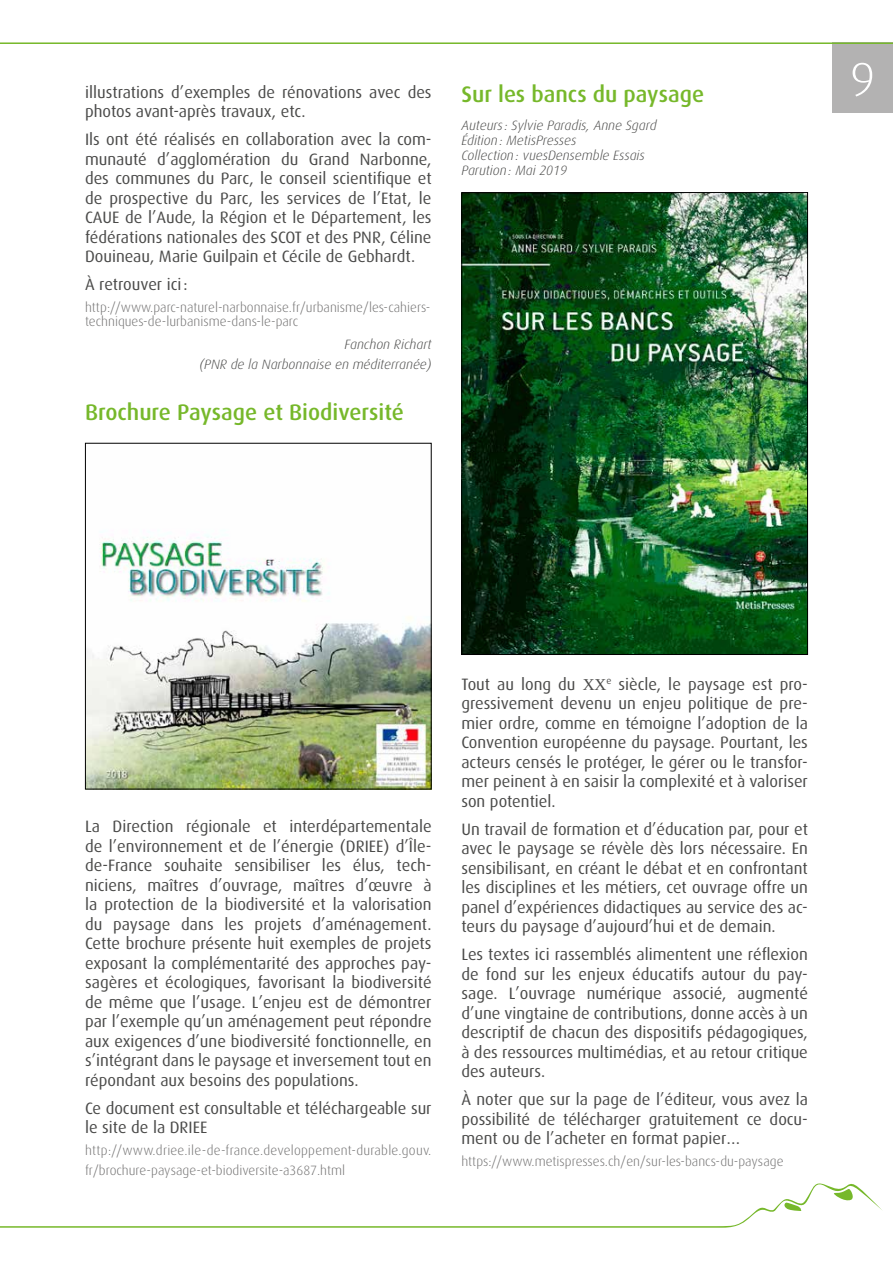
<style>
.page{position:relative;width:893px;height:1263px;background:#fff}
.page>*{position:absolute;margin:0;border:0;box-sizing:border-box;transform-origin:0 0}
.t1{font:300 48px "Dax OT";color:#fff;scale:1.05 1}
.t2{font:500 22.5px "Dax OT";color:#76b82a}
.t3{font:16.5px/19.5px "Dax OT";color:#4a4a49;text-align:justify}
.t4{font:300 13.5px/13.5px "Dax OT";color:#706f6f}
.t5{font:italic 300 13.5px/15px "Dax OT";color:#4a4a49;text-align:right}
.s1{font-family:"Liberation Serif"}
</style>
<div class="page">
<div style="left:832px;top:42px;width:61px;height:71px;background:#b3b2b2"></div>
<hr style="left:0;top:42px;width:893px;height:2px;background:#76b82a">
<svg style="left:0;top:1183px;width:882px;height:45px"></svg>
<img style="left:87px;top:535px;width:343px;height:252px">
<div style="left:85px;top:443px;width:347px;height:346px;border:1px solid #000"></div>
<img style="left:463px;top:194px;width:343px;height:459px">
<div style="left:461px;top:192px;width:347px;height:463px;border:1px solid #000"></div>
<p class="t3" style="left:85px;top:82px;width:348px">illustrations d’exemples de rénovations avec des</p>
<p class="t3" style="left:85px;top:98px;width:348px;line-height:28px">photos avant-après travaux, etc.<br>Ils ont été réalisés en collaboration avec la com-</p>
<p class="t3" style="left:85px;top:149px;width:348px">munauté d’agglomération du Grand Narbonne, des communes du Parc, le conseil scientifique et de prospective du Parc, les services de l’Etat, le CAUE de l’Aude, la Région et le Département, les fédérations nationales des SCOT et des PNR, Céline Douineau, Marie Guilpain et Cécile de Gebhardt.</p>
<p class="t3" style="left:85px;top:275px;width:104px">À retrouver ici:</p>
<p class="t4" style="left:85px;top:301px;width:347px">http://www.parc-naturel-narbonnaise.fr/urbanisme/les-cahiers&shy;techniques-de-lurbanisme-dans-le-parc</p>
<p class="t5" style="left:200px;top:335px;width:234px;line-height:19.5px">Fanchon Richart<br>(PNR de la Narbonnaise en méditerranée)</p>
<h2 class="t2" style="left:85px;top:399px;width:320px">Brochure Paysage et Biodiversité</h2>
<h2 class="t2" style="left:461px;top:82px;width:244px">Sur les bancs du paysage</h2>
<p class="t5" style="left:461px;top:118px;width:197px;text-align:left">Auteurs: Sylvie Paradis, Anne Sgard<br>Édition: MetisPresses<br>Collection: vuesDensemble Essais<br>Parution: Mai 2019</p>
<h1 class="t1" style="left:850px;top:53px;width:26px">9</h1>
<p class="t3" style="left:85px;top:817px;width:348px">La Direction régionale et interdépartementale de l’environnement et de l’énergie (DRIEE) d’Île&shy;de-France souhaite sensibiliser les élus, tech&shy;niciens, maîtres d’ouvrage, maîtres d’œuvre à la protection de la biodiversité et la valorisation du paysage dans les projets d’aménagement.<br>Cette brochure présente huit exemples de projets exposant la complémentarité des approches pay&shy;sagères et écologiques, favorisant la biodiversité de même que l’usage. L’enjeu est de démontrer par l’exemple qu’un aménagement peut répondre aux exigences d’une biodiversité fonctionnelle, en s’intégrant dans le paysage et inversement tout en répondant aux besoins des populations.</p>
<p class="t3" style="left:85px;top:1099px;width:348px">Ce document est consultable et téléchargeable sur le site de la DRIEE</p>
<p class="t4" style="left:85px;top:1141px;width:348px;line-height:19.5px">http://www.driee.ile-de-france.developpement-durable.gouv. fr/brochure-paysage-et-biodiversite-a3687.html</p>
<p class="t3" style="left:461px;top:674px;width:348px">Tout au long du <span class="s1">XX</span><sup>e</sup> siècle, le paysage est pro&shy;gressivement devenu un enjeu politique de pre&shy;mier ordre, comme en témoigne l’adoption de la Convention européenne du paysage. Pourtant, les acteurs censés le protéger, le gérer ou le transfor&shy;mer peinent à en saisir la complexité et à valoriser son potentiel.</p>
<p class="t3" style="left:461px;top:819px;width:348px">Un travail de formation et d’éducation par, pour et avec le paysage se révèle dès lors nécessaire. En sensibilisant, en créant le débat et en confrontant les disciplines et les métiers, cet ouvrage offre un panel d’expériences didactiques au service des ac&shy;teurs du paysage d’aujourd’hui et de demain.</p>
<p class="t3" style="left:461px;top:945px;width:348px">Les textes ici rassemblés alimentent une réflexion de fond sur les enjeux éducatifs autour du pay&shy;sage. L’ouvrage numérique associé, augmenté d’une vingtaine de contributions, donne accès à un descriptif de chacun des dispositifs pédagogiques, à des ressources multimédias, et au retour critique des auteurs.</p>
<p class="t3" style="left:461px;top:1090px;width:348px">À noter que sur la page de l’éditeur, vous avez la possibilité de télécharger gratuitement ce docu&shy;ment ou de l’acheter en format papier…</p>
<p class="t4" style="left:461px;top:1155px;width:324px">https://www.metispresses.ch/en/sur-les-bancs-du-paysage</p>
</div>
